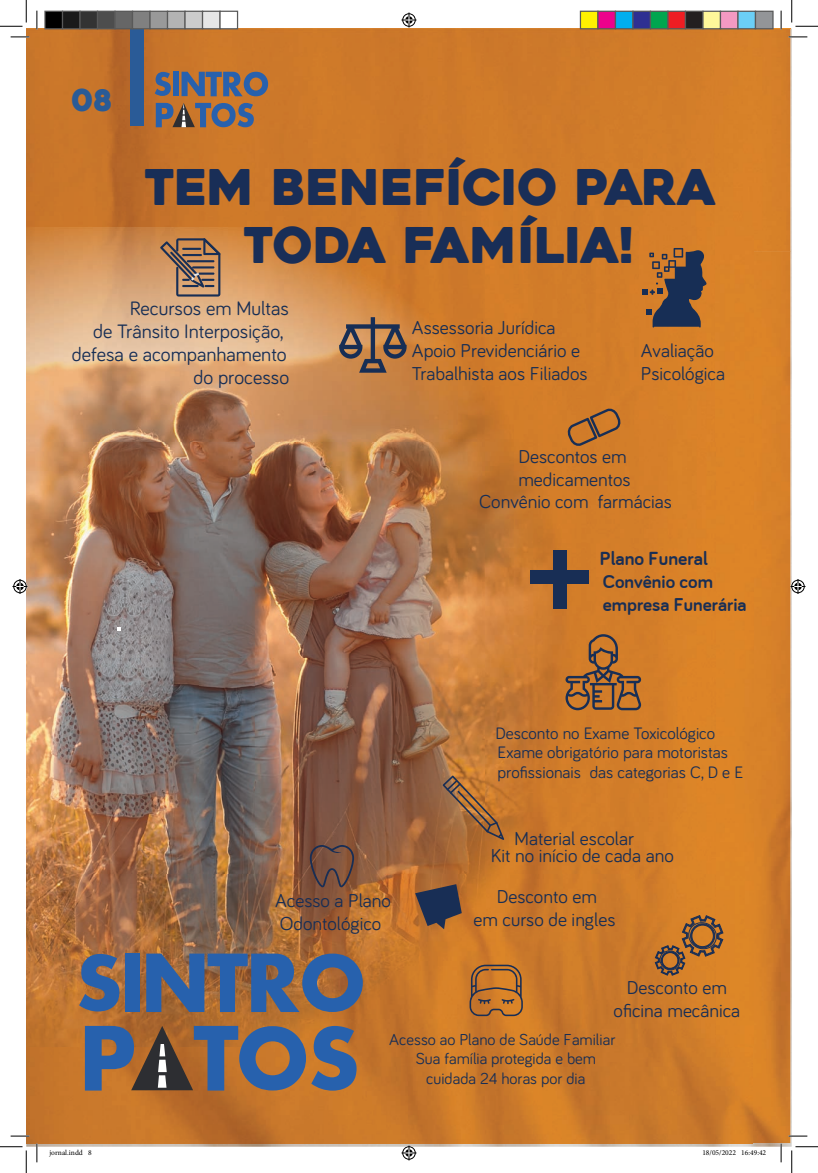
<style>
.page{position:relative;width:818px;height:1173px;background:#fff}
.page>*{position:absolute;margin:0;border:0;box-sizing:border-box;transform-origin:0 0}
.t1{font:49px/58.8px "Heavitas";color:#192e57;text-align:center}
.t2{font:30px "Heavitas";color:#2a5b96}
.t3{font:20px/23.1px "Bariol";color:#172e55;text-align:right}
.t4{font:700 19.62px "Bariol";color:#182e55}
.t5{font:19.25px/23.1px "Bariol";color:#182e55;text-align:center}
.t6{font:19.25px/23.1px "Bariol";color:#172e55}
.t7{font:700 19.25px/23.1px "Bariol";color:#182e55}
.t8{font:17.12px/19.9px "Bariol";color:#182e55}
.t9{font:16.38px/19.6px "Bariol";color:#182e55;text-align:center}
.t10{font:7.5px "Minion Pro";color:#000}
</style>
<div class="page">
<hr style="left:26px;top:28px;width:764px;height:1px;background:#f7931d">
<img style="left:26px;top:29px;width:688px;height:198px">
<div style="left:714px;top:29px;width:76px;height:222px;background:#d78129"></div>
<img style="left:753px;top:251px;width:37px;height:891px">
<img style="left:26px;top:227px;width:727px;height:915px">
<svg style="left:117px;top:627px;width:4px;height:4px"></svg>
<svg style="left:79px;top:953px;width:40px;height:58px;background:#60687f"></svg>
<svg style="left:146px;top:953px;width:217px;height:58px;background:#5b647c"></svg>
<div style="left:125px;top:953px;width:14px;height:58px;background:#2761ad"></div>
<div style="left:553px;top:550px;width:14px;height:59px;background:#182e55"></div>
<div style="left:530px;top:569px;width:59px;height:14px;background:#182e55"></div>
<svg style="left:339px;top:317px;width:68px;height:55px;background:#8f6b50"></svg>
<svg style="left:160px;top:238px;width:60px;height:58px;background:#9f7b60"></svg>
<svg style="left:566px;top:407px;width:56px;height:40px;background:#b16e30"></svg>
<svg style="left:565px;top:634px;width:76px;height:76px;background:#a36934"></svg>
<svg style="left:443px;top:775px;width:61px;height:64px;background:#a86d39"></svg>
<svg style="left:469px;top:964px;width:54px;height:51px;background:#ad6e31"></svg>
<svg style="left:642px;top:248px;width:65px;height:79px;background:#6f5340"></svg>
<svg style="left:310px;top:844px;width:44px;height:43px;background:#6f4b3f"></svg>
<svg style="left:654px;top:914px;width:70px;height:61px;background:#aa6e32"></svg>
<svg style="left:415px;top:884px;width:47px;height:45px;background:#574745"></svg>
<svg style="left:85px;top:1025px;width:272px;height:65px;background:#6d6568"></svg>
<div style="left:130px;top:26px;width:13px;height:99px;background:#2a5b97"></div>
<svg style="left:155px;top:72px;width:16px;height:24px"></svg>
<svg style="left:182px;top:72px;width:86px;height:24px;background:#686979"></svg>
<div style="left:173px;top:72px;width:6px;height:24px;background:#2861ad"></div>
<svg style="left:156px;top:103px;width:98px;height:24px;background:#736869"></svg>
<svg style="left:11px;top:36px;width:18px;height:2px"></svg>
<svg style="left:788px;top:36px;width:19px;height:2px"></svg>
<svg style="left:11px;top:1135px;width:18px;height:1px"></svg>
<svg style="left:788px;top:1135px;width:19px;height:1px"></svg>
<svg style="left:36px;top:11px;width:2px;height:18px"></svg>
<svg style="left:36px;top:1143px;width:2px;height:19px"></svg>
<svg style="left:780px;top:11px;width:2px;height:18px"></svg>
<svg style="left:780px;top:1143px;width:2px;height:19px"></svg>
<svg style="left:0;top:0;width:27px;height:27px"></svg>
<svg style="left:0;top:1146px;width:27px;height:26px"></svg>
<svg style="left:791px;top:0;width:27px;height:27px"></svg>
<svg style="left:791px;top:1146px;width:27px;height:26px"></svg>
<svg style="left:401px;top:13px;width:15px;height:15px"></svg>
<svg style="left:401px;top:1145px;width:15px;height:15px"></svg>
<svg style="left:13px;top:579px;width:15px;height:15px"></svg>
<svg style="left:790px;top:579px;width:15px;height:15px"></svg>
<div style="left:45px;top:11px;width:18px;height:18px;background:#000"></div>
<div style="left:44px;top:11px;width:19px;height:18px;border:1px solid #595959"></div>
<div style="left:63px;top:11px;width:17px;height:18px;background:#1a1a1a"></div>
<div style="left:62px;top:11px;width:19px;height:18px;border:1px solid #595959"></div>
<div style="left:80px;top:11px;width:18px;height:18px;background:#333"></div>
<div style="left:79px;top:11px;width:19px;height:18px;border:1px solid #595959"></div>
<div style="left:98px;top:11px;width:17px;height:18px;background:#4d4d4d"></div>
<div style="left:97px;top:11px;width:19px;height:18px;border:1px solid #595959"></div>
<div style="left:115px;top:11px;width:18px;height:18px;background:#666"></div>
<div style="left:114px;top:11px;width:19px;height:18px;border:1px solid #595959"></div>
<div style="left:133px;top:11px;width:17px;height:18px;background:#808080"></div>
<div style="left:132px;top:11px;width:19px;height:18px;border:1px solid #595959"></div>
<div style="left:150px;top:11px;width:18px;height:18px;background:#999"></div>
<div style="left:149px;top:11px;width:19px;height:18px;border:1px solid #595959"></div>
<div style="left:168px;top:11px;width:17px;height:18px;background:#b3b3b3"></div>
<div style="left:167px;top:11px;width:19px;height:18px;border:1px solid #595959"></div>
<div style="left:185px;top:11px;width:18px;height:18px;background:#ccc"></div>
<div style="left:184px;top:11px;width:19px;height:18px;border:1px solid #595959"></div>
<div style="left:203px;top:11px;width:17px;height:18px;background:#e6e6e6"></div>
<div style="left:202px;top:11px;width:19px;height:18px;border:1px solid #595959"></div>
<div style="left:219px;top:11px;width:19px;height:18px;border:1px solid #595959"></div>
<div style="left:580px;top:11px;width:18px;height:18px;background:#fff101"></div>
<div style="left:580px;top:11px;width:18px;height:18px;border:1px solid #595959"></div>
<div style="left:598px;top:11px;width:17px;height:18px;background:#ed028c"></div>
<div style="left:597px;top:11px;width:19px;height:18px;border:1px solid #595959"></div>
<div style="left:615px;top:11px;width:18px;height:18px;background:#00aeef"></div>
<div style="left:615px;top:11px;width:18px;height:18px;border:1px solid #595959"></div>
<div style="left:633px;top:11px;width:17px;height:18px;background:#2e3092"></div>
<div style="left:632px;top:11px;width:19px;height:18px;border:1px solid #595959"></div>
<div style="left:650px;top:11px;width:18px;height:18px;background:#00a54f"></div>
<div style="left:650px;top:11px;width:18px;height:18px;border:1px solid #595959"></div>
<div style="left:668px;top:11px;width:17px;height:18px;background:#ee1d23"></div>
<div style="left:667px;top:11px;width:19px;height:18px;border:1px solid #595959"></div>
<div style="left:685px;top:11px;width:18px;height:18px;background:#231f20"></div>
<div style="left:685px;top:11px;width:18px;height:18px;border:1px solid #595959"></div>
<div style="left:703px;top:11px;width:17px;height:18px;background:#fff79a"></div>
<div style="left:702px;top:11px;width:19px;height:18px;border:1px solid #595959"></div>
<div style="left:720px;top:11px;width:18px;height:18px;background:#f499c2"></div>
<div style="left:720px;top:11px;width:18px;height:18px;border:1px solid #595959"></div>
<div style="left:738px;top:11px;width:17px;height:18px;background:#6bcff6"></div>
<div style="left:737px;top:11px;width:19px;height:18px;border:1px solid #595959"></div>
<div style="left:755px;top:11px;width:18px;height:18px;background:#939598"></div>
<div style="left:755px;top:11px;width:18px;height:18px;border:1px solid #595959"></div>
<h2 class="t2" style="left:71px;top:81px;width:43px">08</h2>
<h1 class="t1" style="left:144px;top:158px;width:573px">tem BENEFÍCIO PARA<br>TODA FAMÍLIA!</h1>
<p class="t3" style="left:72px;top:295px;width:219px">Recursos em Multas<br>de Trânsito Interposição, defesa e acompanhamento do processo</p>
<p class="t6" style="left:412px;top:314px;width:177px">Assessoria Jurídica<br>Apoio Previdenciário e<br>Trabalhista aos Filiados</p>
<p class="t5" style="left:641px;top:337px;width:86px;text-align:left">Avaliação<br>Psicológica</p>
<p class="t5" style="left:479px;top:443px;width:194px;line-height:22.8px">Descontos em medicamentos<br>Convênio com farmácias</p>
<p class="t4" style="left:600px;top:547px;width:109px">Plano Funeral</p>
<p class="t7" style="left:603px;top:570px;width:145px">Convênio com empresa Funerária</p>
<p class="t5" style="left:275px;top:887px;width:117px;text-align:left">Acesso a Plano<br>Odontológico</p>
<p class="t8" style="left:495px;top:722px;width:249px">Desconto no Exame Toxicológico<br>Exame obrigatório para motoristas profissionais das categorias C, D e E</p>
<p class="t5" style="left:491px;top:829px;width:185px;line-height:16.9px;text-align:left;text-indent:24px">Material escolar<br>Kit no início de cada ano</p>
<p class="t5" style="left:473px;top:884px;width:143px">Desconto em<br>em curso de ingles</p>
<p class="t5" style="left:613px;top:974px;width:128px">Desconto em oficina mecânica</p>
<p class="t9" style="left:389px;top:1028px;width:228px">Acesso ao Plano de Saúde Familiar<br>Sua família protegida e bem cuidada 24 horas por dia</p>
<p class="t10" style="left:49px;top:1147px;width:44px">jornal.indd 8</p>
<p class="t10" style="left:702px;top:1147px;width:65px">18/05/2022 16:49:42</p>
</div>
